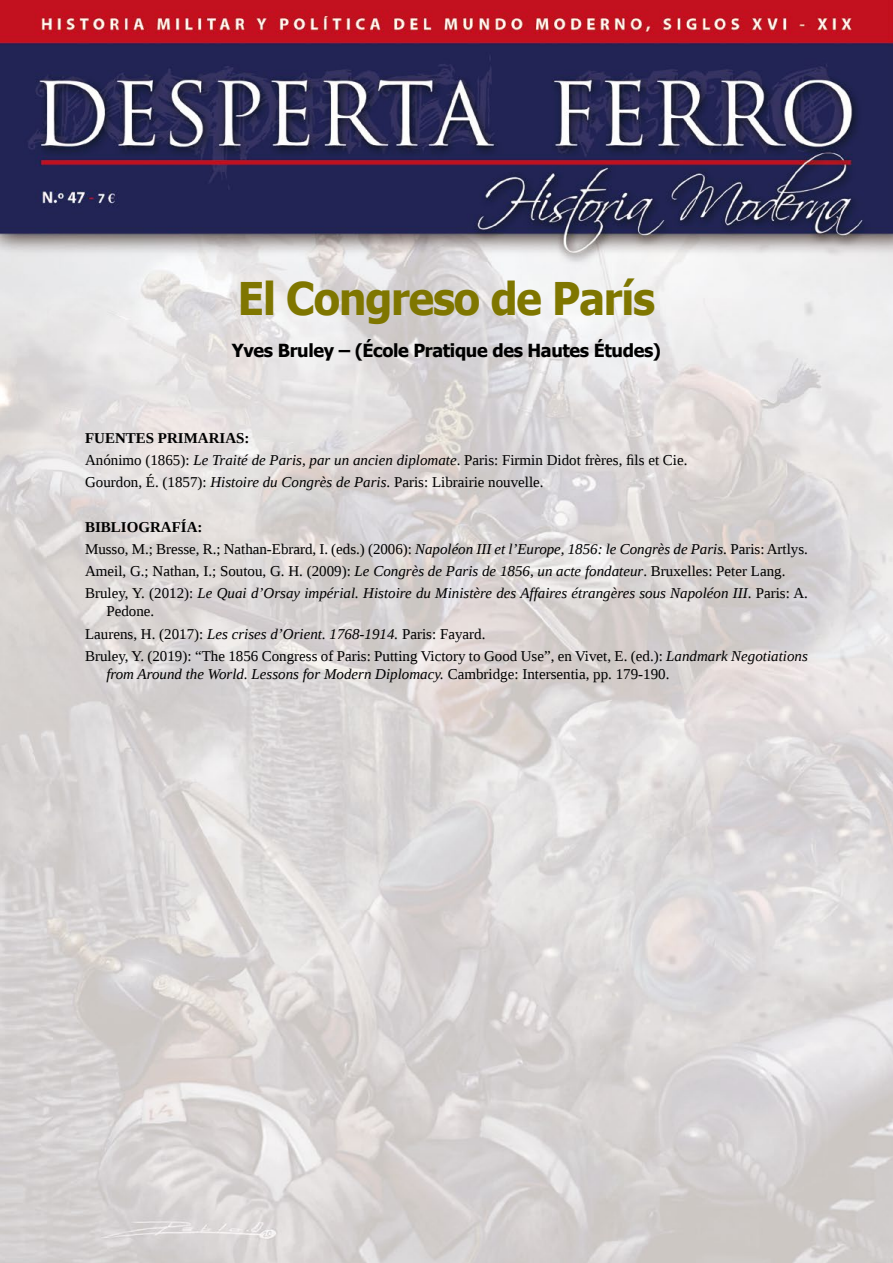
<style>
.page{position:relative;width:893px;height:1263px;background:#fff}
.page>*{position:absolute;margin:0;border:0;box-sizing:border-box;transform-origin:0 0}
.t1{font:700 45px "Tahoma";letter-spacing:-.025em;color:#7f7600;scale:.95 1}
.t2{font:700 18px "Tahoma";letter-spacing:-.02em;color:#000}
.t3{font:italic 15px/22.2px "Liberation Serif";color:#000}
.t4{font:15px/22.2px "Liberation Serif";color:#000}
.s1{font-weight:700}
.s2{font-style:italic}
.s3{font-weight:700;font-style:normal}
.s4{font-style:normal}
</style>
<div class="page">
<img style="left:0;top:0;width:893px;height:1263px">
<h1 class="t1" style="left:238px;top:267px;width:441px">El Congreso de París</h1>
<p class="t2" style="left:232px;top:337px;width:431px">Yves Bruley – (École Pratique des Hautes Études)</p>
<p class="t4" style="left:85px;top:426px;width:604px"><span class="s1">FUENTES PRIMARIAS:<br></span>Anónimo (1865): <span class="s2">Le Traité de Paris, par un ancien diplomate</span>. Paris: Firmin Didot frères, fils et Cie.<br>Gourdon, É. (1857): <span class="s2">Histoire du Congrès de Paris</span>. Paris: Librairie nouvelle.</p>
<p class="t3" style="left:85px;top:515px;width:724px"><span class="s3">BIBLIOGRAFÍA:<br></span><span class="s4">Musso, M.; Bresse, R.; Nathan-Ebrard, I. (eds.) (2006):</span> Napoléon III et l’Europe, 1856: le Congrès de Paris<span class="s4">. Paris: Artlys.<br>Ameil, G.; Nathan, I.; Soutou, G. H. (2009):</span> Le Congrès de Paris de 1856, un acte fondateur<span class="s4">. Bruxelles: Peter Lang.<br>Bruley, Y. (2012):</span> Le Quai d’Orsay impérial. Histoire du Ministère des Affaires étrangères sous Napoléon III<span class="s4">. Paris: A.</span></p>
<p class="t4" style="left:85px;top:600px;width:724px;text-indent:21px">Pedone.<br>Laurens, H. (2017): <span class="s2">Les crises d’Orient. 1768-1914.</span> Paris: Fayard.<br>Bruley, Y. (2019): “The 1856 Congress of Paris: Putting Victory to Good Use”, en Vivet, E. (ed.): <span class="s2">Landmark Negotiations</span></p>
<p class="t3" style="left:106px;top:663px;width:565px">from Around the World. Lessons for Modern Diplomacy. <span class="s4">Cambridge: Intersentia, pp. 179-190.</span></p>
</div>
